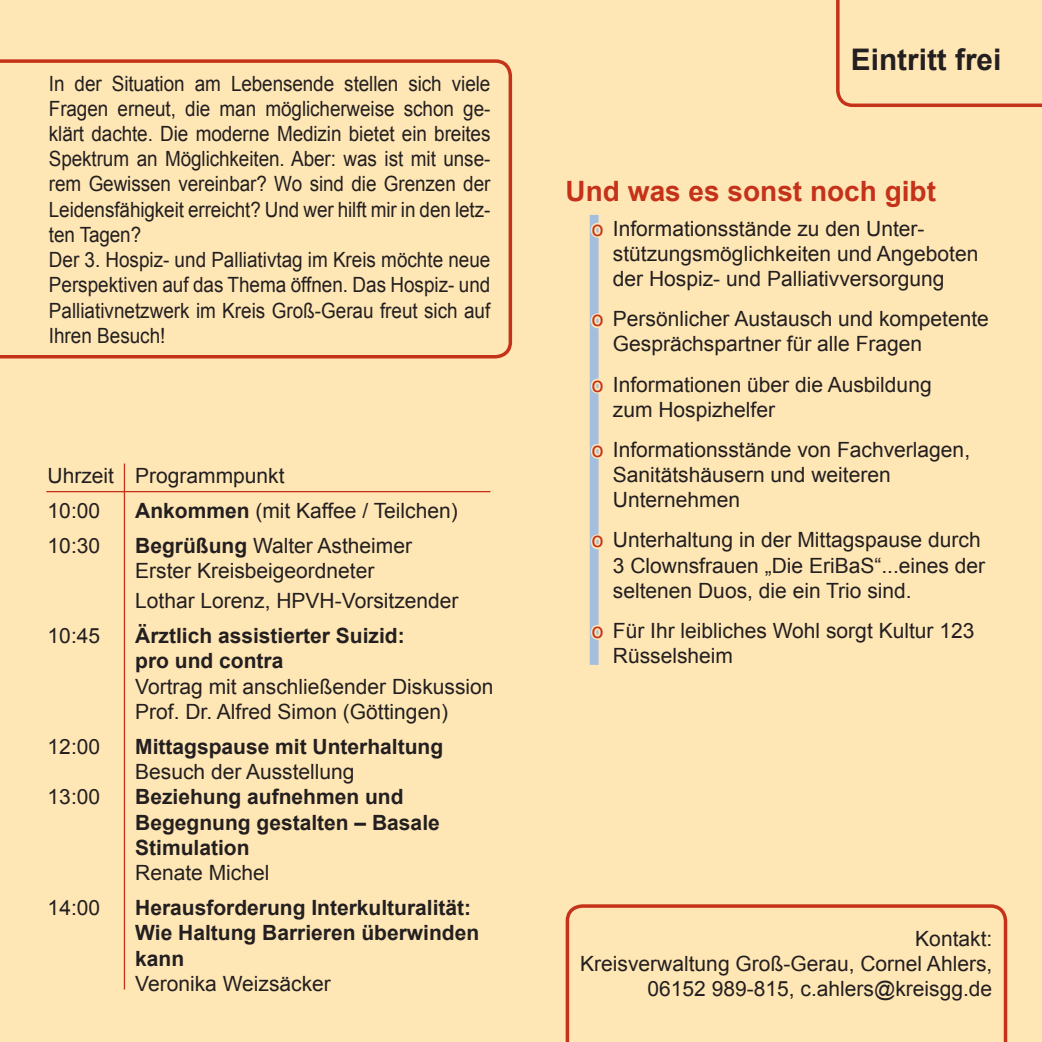
<style>
.page{position:relative;width:1042px;height:1042px;background:#fee6b5}
.page>*{position:absolute;margin:0;border:0;box-sizing:border-box;transform-origin:0 0}
.t1{font:700 29.75px "Arial";color:#231f20}
.t2{font:700 28px "Arial";color:#c5321a}
.t3{font:21px/25.2px "Arial";color:#231f20}
.t4{font:21px/25.2px "Arial";color:#231f20;scale:.9 1}
.t5{font:700 21px/25.2px "Arial";color:#231f20}
.s1{font-weight:700}
.s2{color:#c5321a}
</style>
<div class="page">
<div style="left:590px;top:215px;width:8px;height:450px;background:#a4bedf"></div>
<svg style="left:589px;top:220px;width:10px;height:19px"></svg>
<svg style="left:589px;top:311px;width:10px;height:19px"></svg>
<svg style="left:589px;top:376px;width:10px;height:19px"></svg>
<svg style="left:589px;top:441px;width:10px;height:19px"></svg>
<svg style="left:589px;top:532px;width:10px;height:19px"></svg>
<svg style="left:589px;top:622px;width:10px;height:19px"></svg>
<hr style="left:46px;top:491px;width:444px;height:1px;background:#c5321a">
<hr style="left:124px;top:463px;width:1px;height:526px;background:#c5321a">
<svg style="left:0;top:59px;width:512px;height:299px"></svg>
<svg style="left:566px;top:904px;width:441px;height:138px"></svg>
<svg style="left:836px;top:0;width:206px;height:107px"></svg>
<p class="t4" style="left:49px;top:71px;width:492px">In der Situation am Lebensende stellen sich viele Fragen erneut, die man möglicherweise schon ge&shy;klärt dachte. Die moderne Medizin bietet ein breites Spektrum an Möglichkeiten. Aber: was ist mit unse&shy;rem Gewissen vereinbar? Wo sind die Grenzen der Leidensfähigkeit erreicht? Und wer hilft mir in den letz&shy;ten Tagen?<br>Der 3. Hospiz- und Palliativtag im Kreis möchte neue Perspektiven auf das Thema öffnen. Das Hospiz- und Palliativnetzwerk im Kreis Groß-Gerau freut sich auf Ihren Besuch!</p>
<p class="t3" style="left:48px;top:458px;width:238px;line-height:35.2px">Uhrzeit Programmpunkt<br>10:00</p>
<p class="t3" style="left:135px;top:498px;width:324px"><span class="s1">Ankommen</span> (mit Kaffee / Teilchen)</p>
<p class="t3" style="left:48px;top:533px;width:54px">10:30</p>
<p class="t3" style="left:135px;top:533px;width:278px"><span class="s1">Begrüßung</span> Walter Astheimer<br>Erster Kreisbeigeordneter</p>
<p class="t3" style="left:135px;top:588px;width:325px">Lothar Lorenz, HPVH-Vorsitzender</p>
<p class="t3" style="left:48px;top:623px;width:54px">10:45</p>
<p class="t5" style="left:135px;top:624px;width:271px">Ärztlich assistierter Suizid: pro und contra</p>
<p class="t3" style="left:135px;top:674px;width:360px">Vortrag mit anschließender Diskussion<br>Prof. Dr. Alfred Simon (Göttingen)</p>
<p class="t3" style="left:48px;top:734px;width:54px">12:00</p>
<p class="t5" style="left:135px;top:734px;width:310px">Mittagspause mit Unterhaltung</p>
<p class="t3" style="left:135px;top:759px;width:221px">Besuch der Ausstellung</p>
<p class="t3" style="left:48px;top:784px;width:54px">13:00</p>
<p class="t5" style="left:135px;top:785px;width:306px">Beziehung aufnehmen und<br>Begegnung gestalten – Basale<br>Stimulation</p>
<p class="t3" style="left:135px;top:860px;width:136px">Renate Michel</p>
<p class="t3" style="left:48px;top:895px;width:54px">14:00</p>
<p class="t5" style="left:135px;top:896px;width:346px">Herausforderung Interkulturalität:<br>Wie Haltung Barrieren überwinden kann</p>
<p class="t3" style="left:135px;top:971px;width:197px">Veronika Weizsäcker</p>
<h1 class="t1" style="left:851px;top:40px;width:152px">Eintritt frei</h1>
<h2 class="t2" style="left:566px;top:172px;width:372px">Und was es sonst noch gibt</h2>
<p class="t3" style="left:613px;top:216px;width:367px;text-indent:-21px"><span class="s2">o</span> Informationsstände zu den Unter&shy;stützungsmöglichkeiten und Angeboten der Hospiz- und Palliativversorgung</p>
<p class="t3" style="left:613px;top:306px;width:377px;text-indent:-21px"><span class="s2">o</span> Persönlicher Austausch und kompetente<br>Gesprächspartner für alle Fragen</p>
<p class="t3" style="left:613px;top:372px;width:320px;text-indent:-21px"><span class="s2">o</span> Informationen über die Ausbildung zum Hospizhelfer</p>
<p class="t3" style="left:613px;top:437px;width:359px;text-indent:-21px"><span class="s2">o</span> Informationsstände von Fachverlagen,<br>Sanitätshäusern und weiteren<br>Unternehmen</p>
<p class="t3" style="left:613px;top:527px;width:374px;text-indent:-21px"><span class="s2">o</span> Unterhaltung in der Mittagspause durch<br>3 Clownsfrauen „Die EriBaS“...eines der seltenen Duos, die ein Trio sind.</p>
<p class="t3" style="left:613px;top:618px;width:363px;text-indent:-21px"><span class="s2">o</span> Für Ihr leibliches Wohl sorgt Kultur 123<br>Rüsselsheim</p>
<p class="t3" style="left:580px;top:926px;width:413px;text-align:right">Kontakt:<br>Kreisverwaltung Groß-Gerau, Cornel Ahlers,<br>06152 989-815, c.ahlers@kreisgg.de</p>
</div>
